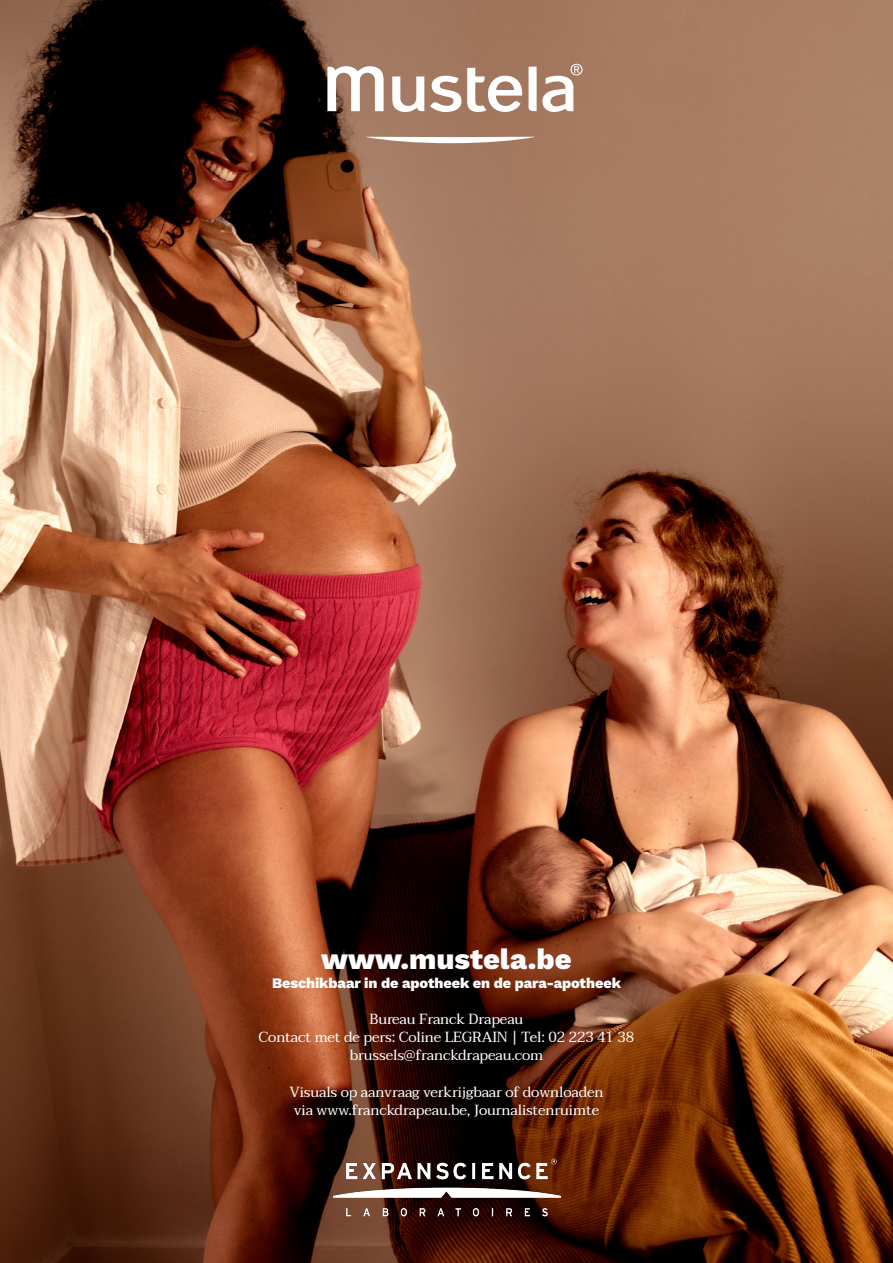
<style>
.page{position:relative;width:893px;height:1263px;background:#fff}
.page>*{position:absolute;margin:0;border:0;box-sizing:border-box;transform-origin:0 0}
.Texte_de_labeur_beige{font:800 29.1px "Work Sans";color:#fff}
.Texte_de_labeur_beige-2{font:14.55px "Taviraj";letter-spacing:-.01em;color:#fff}
.Texte_de_labeur_beige-3{font:800 14.55px "Work Sans";letter-spacing:-.01em;color:#fff}
</style>
<div class="page">
<img style="left:0;top:0;width:893px;height:1263px">
<svg style="left:366px;top:137px;width:169px;height:6px"></svg>
<svg style="left:467px;top:68px;width:55px;height:44px"></svg>
<svg style="left:430px;top:76px;width:31px;height:36px"></svg>
<svg style="left:327px;top:66px;width:57px;height:45px"></svg>
<svg style="left:392px;top:76px;width:32px;height:36px"></svg>
<svg style="left:529px;top:64px;width:54px;height:48px"></svg>
<img style="left:329px;top:1147px;width:235px;height:87px">
<p class="Texte_de_labeur_beige" style="left:321px;top:937px;width:252px">www.mustela.be</p>
<p class="Texte_de_labeur_beige-3" style="left:272px;top:971px;width:350px">Beschikbaar in de apotheek en de para-apotheek</p>
<p class="Texte_de_labeur_beige-2" style="left:370px;top:1007px;width:155px">Bureau Franck Drapeau</p>
<p class="Texte_de_labeur_beige-2" style="left:259px;top:1026px;width:377px">Contact met de pers: Coline LEGRAIN | Tel: 02 223 41 38</p>
<p class="Texte_de_labeur_beige-2" style="left:350px;top:1044px;width:195px">brussels@franckdrapeau.com</p>
<p class="Texte_de_labeur_beige-2" style="left:289px;top:1080px;width:316px">Visuals op aanvraag verkrijgbaar of downloaden</p>
<p class="Texte_de_labeur_beige-2" style="left:294px;top:1099px;width:307px">via www.franckdrapeau.be, Journalistenruimte</p>
</div>
